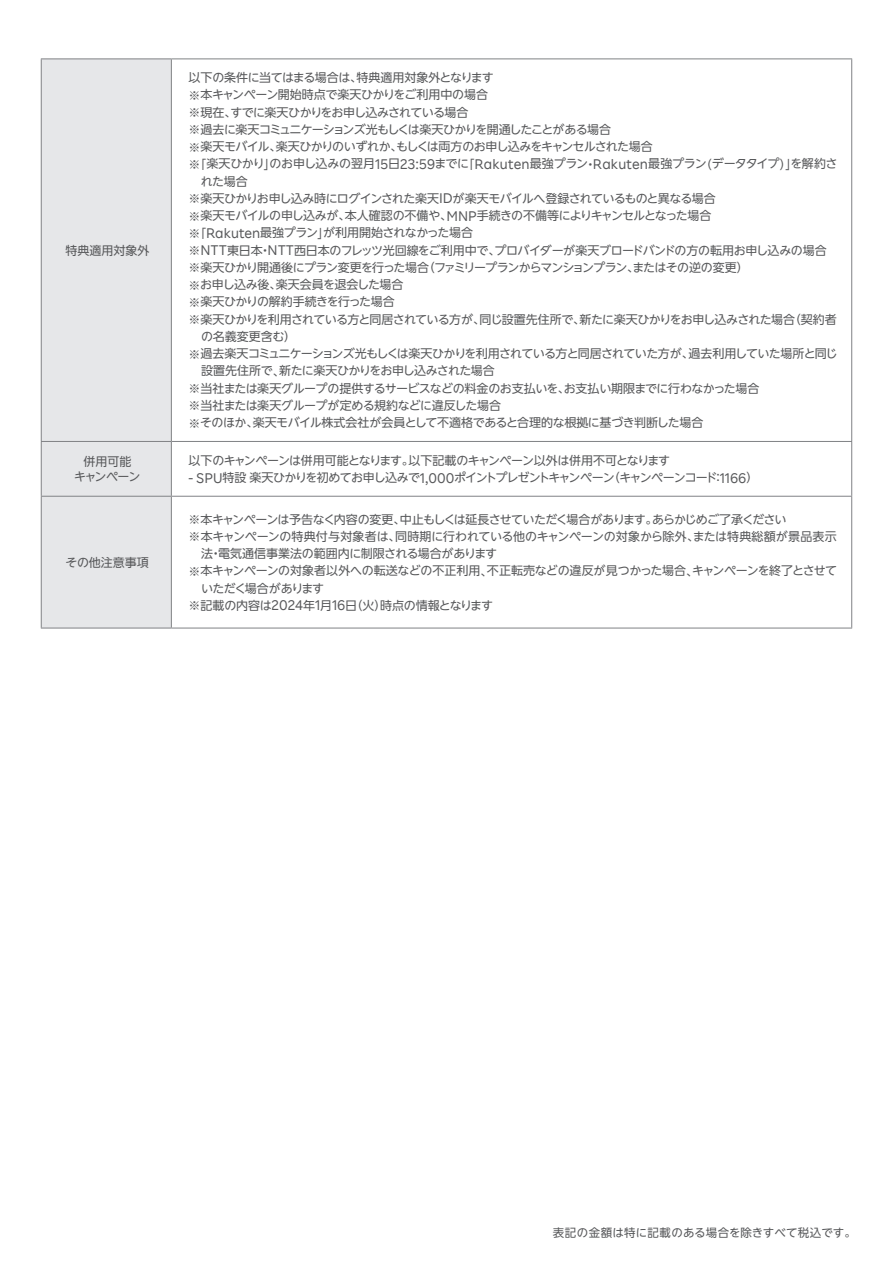
<style>
.page{position:relative;width:893px;height:1263px;background:#fff}
.page>*{position:absolute;margin:0;border:0;box-sizing:border-box;transform-origin:0 0}
.t1{font:12px/15px "UD Shin Go NT Pro";letter-spacing:-.04em;color:#57585a;text-align:center}
.t2{font:12px "UD Shin Go NT Pro";letter-spacing:-.015em;color:#57585a}
.t3{font:12px "UD Shin Go NT Pro";letter-spacing:-.06em;color:#57585a}
.t4{font:12px "UD Shin Go NT Pro";letter-spacing:-.07em;color:#57585a}
.t5{font:12px "UD Shin Go NT Pro";color:#57585a}
.t6{font:12px "UD Shin Go NT Pro";letter-spacing:-.08em;color:#57585a}
.t7{font:11.55px "UD Shin Go NT Pro";letter-spacing:.015em;color:#57585a}
.s1{font-family:"Rakuten Sans";font-size:14.1px}
</style>
<div class="page">
<div style="left:42px;top:59px;width:129px;height:569px;background:#e6e7e9"></div>
<hr style="left:171px;top:59px;width:1px;height:382px;background:#808285">
<hr style="left:171px;top:442px;width:1px;height:54px;background:#808285">
<hr style="left:171px;top:497px;width:1px;height:131px;background:#808285">
<hr style="left:41px;top:441px;width:130px;height:1px;background:#808285">
<hr style="left:171px;top:441px;width:681px;height:1px;background:#808285">
<hr style="left:41px;top:496px;width:130px;height:1px;background:#808285">
<hr style="left:171px;top:496px;width:681px;height:1px;background:#808285">
<hr style="left:41px;top:628px;width:130px;height:1px;background:#808285">
<hr style="left:171px;top:628px;width:681px;height:1px;background:#808285">
<hr style="left:41px;top:58px;width:130px;height:1px;background:#808285">
<hr style="left:171px;top:58px;width:681px;height:1px;background:#808285">
<hr style="left:41px;top:59px;width:1px;height:382px;background:#808285">
<hr style="left:851px;top:59px;width:1px;height:382px;background:#808285">
<hr style="left:41px;top:442px;width:1px;height:54px;background:#808285">
<hr style="left:851px;top:442px;width:1px;height:54px;background:#808285">
<hr style="left:41px;top:497px;width:1px;height:131px;background:#808285">
<hr style="left:851px;top:497px;width:1px;height:131px;background:#808285">
<p class="t5" style="left:65px;top:240px;width:85px">特典適用対象外</p>
<p class="t1" style="left:188px;top:70px;width:307px">以下の条件に当てはまる場合は、特典適用対象外となります</p>
<p class="t1" style="left:188px;top:87px;width:301px">※本キャンペーン開始時点で楽天ひかりをご利用中の場合</p>
<p class="t1" style="left:188px;top:104px;width:281px">※現在、すでに楽天ひかりをお申し込みされている場合</p>
<p class="t4" style="left:188px;top:120px;width:424px">※過去に楽天コミュニケーションズ光もしくは楽天ひかりを開通したことがある場合</p>
<p class="t1" style="left:188px;top:139px;width:466px">※楽天モバイル、楽天ひかりのいずれか、もしくは両方のお申し込みをキャンセルされた場合</p>
<p class="t1" style="left:188px;top:156px;width:650px">※「楽天ひかり」のお申し込みの翌月<span class="s1">15</span>日<span class="s1">23:59</span>までに「<span class="s1">Rakuten</span>最強プラン・<span class="s1">Rakuten</span>最強プラン（データタイプ）」を解約さ</p>
<p class="t1" style="left:201px;top:173px;width:48px">れた場合</p>
<p class="t1" style="left:188px;top:191px;width:529px">※楽天ひかりお申し込み時にログインされた楽天<span class="s1">ID</span>が楽天モバイルへ登録されているものと異なる場合</p>
<p class="t1" style="left:188px;top:208px;width:524px">※楽天モバイルの申し込みが、本人確認の不備や、<span class="s1">MNP</span>手続きの不備等によりキャンセルとなった場合</p>
<p class="t1" style="left:188px;top:225px;width:286px">※「<span class="s1">Rakuten</span>最強プラン」が利用開始されなかった場合</p>
<p class="t1" style="left:188px;top:242px;width:640px">※<span class="s1">NTT</span>東日本・<span class="s1">NTT</span>西日本のフレッツ光回線をご利用中で、プロバイダーが楽天ブロードバンドの方の転用お申し込みの場合</p>
<p class="t3" style="left:188px;top:258px;width:562px">※楽天ひかり開通後にプラン変更を行った場合（ファミリープランからマンションプラン、またはその逆の変更）</p>
<p class="t1" style="left:188px;top:277px;width:217px">※お申し込み後、楽天会員を退会した場合</p>
<p class="t1" style="left:188px;top:294px;width:208px">※楽天ひかりの解約手続きを行った場合</p>
<p class="t1" style="left:188px;top:311px;width:650px">※楽天ひかりを利用されている方と同居されている方が、同じ設置先住所で、新たに楽天ひかりをお申し込みされた場合（契約者</p>
<p class="t5" style="left:201px;top:327px;width:96px">の名義変更含む）</p>
<p class="t1" style="left:188px;top:346px;width:651px">※過去楽天コミュニケーションズ光もしくは楽天ひかりを利用されている方と同居されていた方が、過去利用していた場所と同じ</p>
<p class="t1" style="left:201px;top:363px;width:295px">設置先住所で、新たに楽天ひかりをお申し込みされた場合</p>
<p class="t1" style="left:189px;top:380px;width:572px">※当社または楽天グループの提供するサービスなどの料金のお支払いを、お支払い期限までに行わなかった場合</p>
<p class="t1" style="left:189px;top:397px;width:314px">※当社または楽天グループが定める規約などに違反した場合</p>
<p class="t1" style="left:189px;top:415px;width:516px">※そのほか、楽天モバイル株式会社が会員として不適格であると合理的な根拠に基づき判断した場合</p>
<p class="t1" style="left:74px;top:453px;width:68px">併用可能<br>キャンペーン</p>
<p class="t1" style="left:189px;top:452px;width:483px">以下のキャンペーンは併用可能となります。以下記載のキャンペーン以外は併用不可となります</p>
<p class="t4" style="left:188px;top:468px;width:571px"><span class="s1">- SPU</span>特設楽天ひかりを初めてお申し込みで<span class="s1">1,000</span>ポイントプレゼントキャンペーン（キャンペーンコード：<span class="s1">1166</span>）</p>
<p class="t5" style="left:66px;top:552px;width:85px">その他注意事項</p>
<p class="t3" style="left:188px;top:509px;width:600px">※本キャンペーンは予告なく内容の変更、中止もしくは延長させていただく場合があります。あらかじめご了承ください</p>
<p class="t2" style="left:188px;top:526px;width:650px">※本キャンペーンの特典付与対象者は、同時期に行われている他のキャンペーンの対象から除外、または特典総額が景品表示</p>
<p class="t2" style="left:201px;top:544px;width:297px">法・電気通信事業法の範囲内に制限される場合があります</p>
<p class="t1" style="left:188px;top:563px;width:650px">※本キャンペーンの対象者以外への転送などの不正利用、不正転売などの違反が見つかった場合、キャンペーンを終了とさせて</p>
<p class="t6" style="left:201px;top:578px;width:125px">いただく場合があります</p>
<p class="t2" style="left:188px;top:595px;width:306px">※記載の内容は<span class="s1">2024</span>年<span class="s1">1</span>月<span class="s1">16</span>日（火）時点の情報となります</p>
<p class="t7" style="left:553px;top:1223px;width:305px">表記の金額は特に記載のある場合を除きすべて税込です。</p>
</div>
